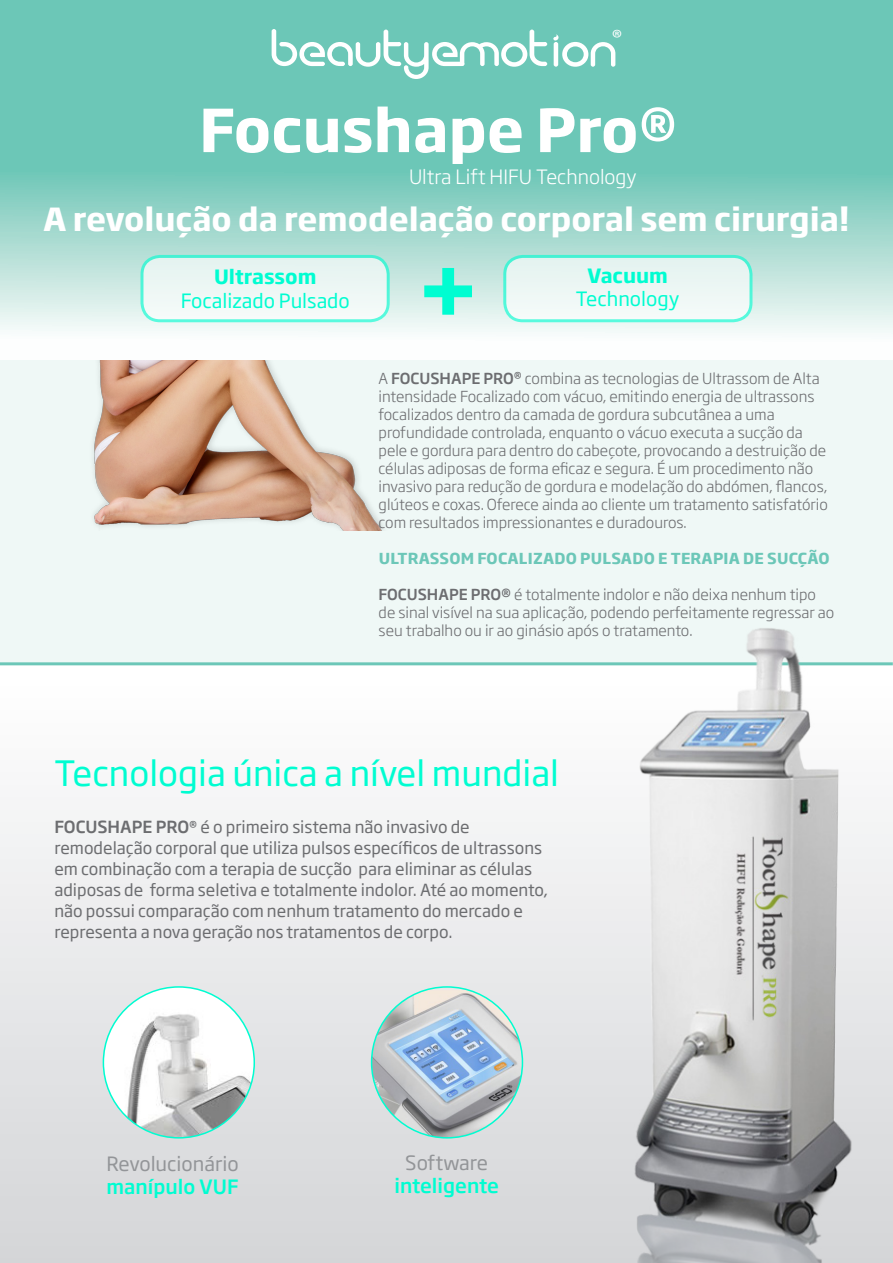
<style>
.page{position:relative;width:893px;height:1263px;background:#fff}
.page>*{position:absolute;margin:0;border:0;box-sizing:border-box;transform-origin:0 0}
.t1{font:700 90px "Soho Gothic Pro";color:#00fdd1}
.t2{font:700 58.5px "Soho Gothic Pro";color:#fff}
.t3{font:34.5px "Soho Gothic Pro";color:#00fdd1}
.t4{font:700 31.5px "Soho Gothic Pro";color:#fff}
.t5{font:23.7px "Myriad Pro";color:#fff;scale:1.06 1}
.t6{font:19.5px "Soho Gothic Pro";color:#00fdd1}
.t7{font:300 19.5px "Soho Gothic Pro";color:#fff}
.t8{font:19.5px "Soho Gothic Pro";color:#939598}
.t9{font:500 19.5px "Soho Gothic Pro";color:#00fdd1}
.t10{font:700 19.5px "Soho Gothic Pro";color:#00fdd1}
.t11{font:16.5px/21px "Soho Gothic Pro";color:#6c6d70}
.t12{font:300 15px/18px "Soho Gothic Pro";color:#6c6d70}
.t13{font:700 15px "Soho Gothic Pro";letter-spacing:.015em;color:#6cc7b8}
.s1{font-weight:500}
</style>
<div class="page">
<div style="left:0;top:665px;width:893px;height:598px;background:linear-gradient(to bottom,#fff,#d3d5d7)"></div>
<div style="left:0;top:352px;width:893px;height:311px;background:#eff8f6"></div>
<img style="left:103px;top:987px;width:151px;height:151px;border-radius:75px">
<img style="left:372px;top:990px;width:150px;height:148px">
<img style="left:27px;top:359px;width:381px;height:171px">
<hr style="left:0;top:662px;width:893px;height:3px;background:#6cc7b8">
<img style="left:556px;top:628px;width:337px;height:635px">
<svg style="left:0;top:0;width:893px;height:359px;background:#91d4c8"></svg>
<svg style="left:272px;top:29px;width:275px;height:50px"></svg>
<svg style="left:553px;top:34px;width:62px;height:33px"></svg>
<div style="left:142px;top:256px;width:246px;height:65px;background:#edf7f4;border-radius:18px"></div>
<div style="left:140px;top:255px;width:250px;height:67px;border:3px solid #00fdd1;border-radius:18px"></div>
<div style="left:505px;top:256px;width:246px;height:65px;background:#ecf7f4;border-radius:18px"></div>
<div style="left:503px;top:255px;width:249px;height:67px;border:3px solid #00fdd1;border-radius:18px"></div>
<h3 class="t5" style="left:612px;top:23px;width:11px">®</h3>
<p class="t2" style="left:199px;top:84px;width:480px">Focushape Pro®</p>
<p class="t7" style="left:409px;top:162px;width:229px">Ultra Lift HIFU Technology</p>
<p class="t4" style="left:43px;top:195px;width:808px">A revolução da remodelação corporal sem cirurgia!</p>
<p class="t10" style="left:214px;top:262px;width:104px">Ultrassom</p>
<p class="t6" style="left:181px;top:286px;width:171px">Focalizado Pulsado</p>
<p class="t1" style="left:418px;top:221px;width:62px">+</p>
<p class="t10" style="left:587px;top:260px;width:82px">Vacuum</p>
<p class="t6" style="left:576px;top:284px;width:105px">Technology</p>
<p class="t12" style="left:379px;top:369px;width:451px">A <span class="s1">FOCUSHAPE PRO</span><sup>®</sup> combina as tecnologias de Ultrassom de Alta intensidade Focalizado com vácuo, emitindo energia de ultrassons focalizados dentro da camada de gordura subcutânea a uma profundidade controlada, enquanto o vácuo executa a sucção da pele e gordura para dentro do cabeçote, provocando a destruição de células adiposas de forma eficaz e segura. É um procedimento não invasivo para redução de gordura e modelação do abdómen, flancos, glúteos e coxas. Oferece ainda ao cliente um tratamento satisfatório com resultados impressionantes e duradouros.</p>
<p class="t13" style="left:379px;top:546px;width:452px">ULTRASSOM FOCALIZADO PULSADO E TERAPIA DE SUCÇÃO</p>
<p class="t12" style="left:379px;top:585px;width:457px"><span class="s1">FOCUSHAPE PRO®</span> é totalmente indolor e não deixa nenhum tipo de sinal visível na sua aplicação, podendo perfeitamente regressar ao seu trabalho ou ir ao ginásio após o tratamento.</p>
<p class="t3" style="left:54px;top:747px;width:506px">Tecnologia única a nível mundial</p>
<p class="t11" style="left:54px;top:815px;width:495px"><span class="s1">FOCUSHAPE PRO</span><sup>®</sup> é o primeiro sistema não invasivo de remodelação corporal que utiliza pulsos específicos de ultrassons em combinação com a terapia de sucção para eliminar as células adiposas de forma seletiva e totalmente indolor. Até ao momento, não possui comparação com nenhum tratamento do mercado e representa a nova geração nos tratamentos de corpo.</p>
<p class="t8" style="left:106px;top:1149px;width:134px">Revolucionário</p>
<p class="t9" style="left:106px;top:1172px;width:134px">manípulo VUF</p>
<p class="t8" style="left:405px;top:1147px;width:84px">Software</p>
<p class="t9" style="left:394px;top:1170px;width:106px">inteligente</p>
</div>
